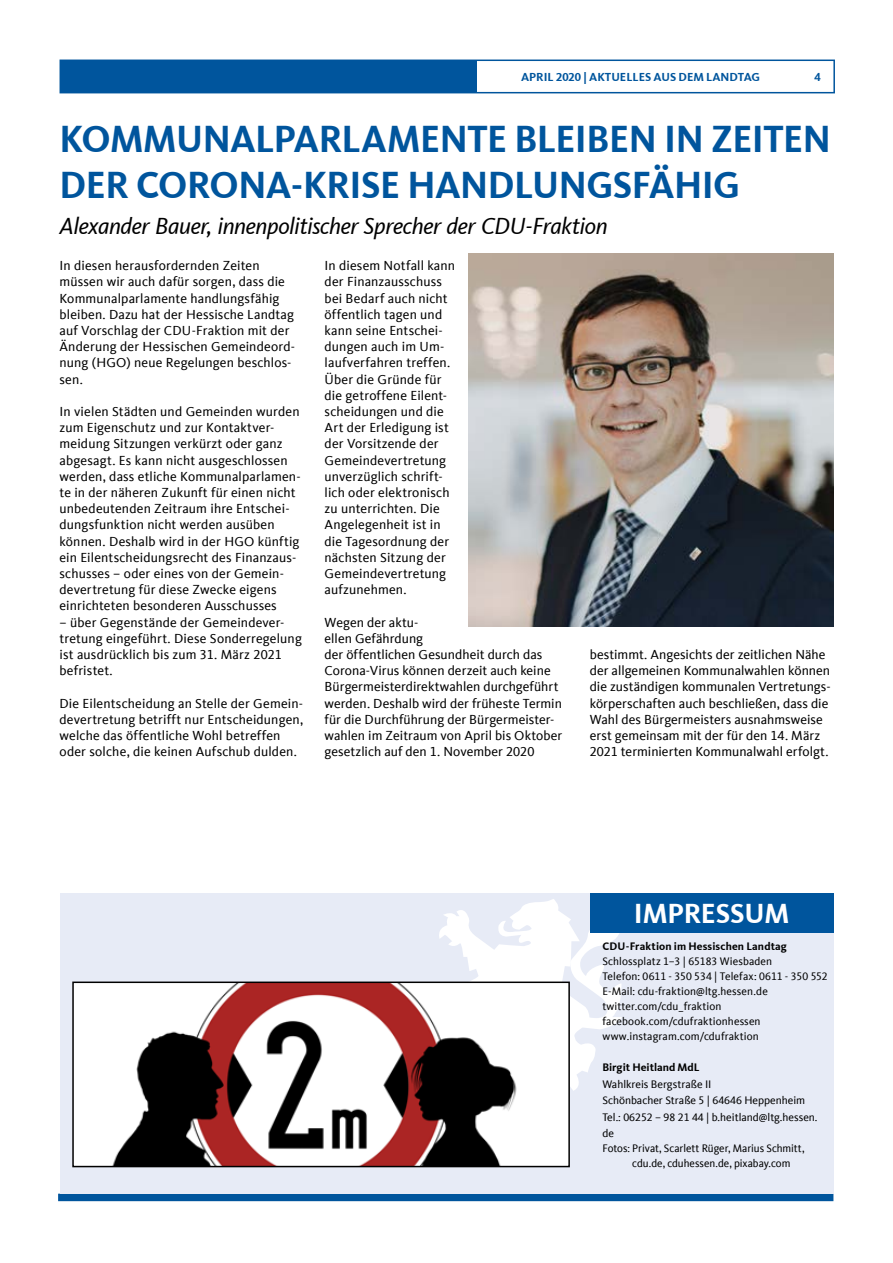
<style>
.page{position:relative;width:893px;height:1263px;background:#fff}
.page>*{position:absolute;margin:0;border:0;box-sizing:border-box;transform-origin:0 0}
.t1{font:700 39px/46.5px "CDU Kievit Tab";letter-spacing:-.015em;color:#00559d}
.t2{font:700 28.5px "CDU Kievit Tab";letter-spacing:-.01em;color:#fff}
.t3{font:italic 24px "CDU Kievit Tab";letter-spacing:-.015em;color:#000}
.t4{font:13.5px/16.2px "CDU Kievit Tab";letter-spacing:.01em;color:#000}
.t5{font:700 12px "CDU Kievit Tab";color:#00559d}
.t6{font:11.25px/15px "CDU Kievit Tab";color:#000}
.t7{font:700 11.25px "CDU Kievit Tab";letter-spacing:.01em;color:#000}
</style>
<div class="page">
<div style="left:58px;top:1194px;width:775px;height:7px;background:#00559d"></div>
<div style="left:60px;top:893px;width:773px;height:301px;background:#e7ebf6"></div>
<svg style="left:439px;top:899px;width:183px;height:192px"></svg>
<div style="left:60px;top:60px;width:775px;height:33px;border:2px solid #00559d"></div>
<div style="left:60px;top:60px;width:417px;height:32px;background:#00559d"></div>
<img style="left:469px;top:254px;width:364px;height:373px">
<div style="left:73px;top:982px;width:496px;height:184px;background:#fff"></div>
<img style="left:113px;top:984px;width:404px;height:180px">
<div style="left:72px;top:981px;width:498px;height:186px;border:2px solid #000"></div>
<div style="left:590px;top:893px;width:243px;height:40px;background:#00559d"></div>
<p class="t5" style="left:521px;top:70px;width:241px">APRIL 2020 | AKTUELLES AUS DEM LANDTAG</p>
<p class="t5" style="left:814px;top:70px;width:8px">4</p>
<h1 class="t1" style="left:60px;top:115px;width:773px">KOMMUNALPARLAMENTE BLEIBEN IN ZEITEN<br>DER CORONA-KRISE HANDLUNGSFÄHIG</h1>
<h3 class="t3" style="left:60px;top:212px;width:550px">Alexander Bauer, innenpolitischer Sprecher der CDU-Fraktion</h3>
<p class="t4" style="left:325px;top:258px;width:132px">In diesem Notfall kann der Finanzausschuss bei Bedarf auch nicht öffentlich tagen und kann seine Entschei&shy;dungen auch im Um&shy;laufverfahren treffen.<br>Über die Gründe für die getroffene Eilent&shy;scheidungen und die<br>Art der Erledigung ist der Vorsitzende der<br>Gemeindevertretung unverzüglich schrift&shy;lich oder elektronisch zu unterrichten. Die<br>Angelegenheit ist in die Tagesordnung der nächsten Sitzung der<br>Gemeindevertretung aufzunehmen.</p>
<p class="t4" style="left:325px;top:614px;width:239px">Wegen der aktu-<br>ellen Gefährdung<br>der öffentlichen Gesundheit durch das Corona-Virus können derzeit auch keine Bürgermeisterdirektwahlen durchgeführt werden. Deshalb wird der früheste Termin für die Durchführung der Bürgermeister&shy;wahlen im Zeitraum von April bis Oktober gesetzlich auf den 1. November 2020</p>
<p class="t4" style="left:60px;top:258px;width:237px">In diesen herausfordernden Zeiten müssen wir auch dafür sorgen, dass die Kommunalparlamente handlungsfähig bleiben. Dazu hat der Hessische Landtag auf Vorschlag der CDU-Fraktion mit der Änderung der Hessischen Gemeindeord&shy;nung (HGO) neue Regelungen beschlos&shy;sen.</p>
<p class="t4" style="left:60px;top:403px;width:243px">In vielen Städten und Gemeinden wurden zum Eigenschutz und zur Kontaktver&shy;meidung Sitzungen verkürzt oder ganz abgesagt. Es kann nicht ausgeschlossen werden, dass etliche Kommunalparlamen&shy;te in der näheren Zukunft für einen nicht unbedeutenden Zeitraum ihre Entschei&shy;dungsfunktion nicht werden ausüben können. Deshalb wird in der HGO künftig ein Eilentscheidungsrecht des Finanzaus&shy;schusses – oder eines von der Gemein&shy;devertretung für diese Zwecke eigens einrichteten besonderen Ausschusses</p>
<p class="t4" style="left:60px;top:614px;width:244px">– über Gegenstände der Gemeindever&shy;tretung eingeführt. Diese Sonderregelung ist ausdrücklich bis zum 31. März 2021 befristet.</p>
<p class="t4" style="left:60px;top:695px;width:245px">Die Eilentscheidung an Stelle der Gemein&shy;devertretung betrifft nur Entscheidungen, welche das öffentliche Wohl betreffen oder solche, die keinen Aufschub dulden.</p>
<p class="t4" style="left:590px;top:646px;width:242px">bestimmt. Angesichts der zeitlichen Nähe der allgemeinen Kommunalwahlen können die zuständigen kommunalen Vertretungs&shy;körperschaften auch beschließen, dass die Wahl des Bürgermeisters ausnahmsweise erst gemeinsam mit der für den 14. März 2021 terminierten Kommunalwahl erfolgt.</p>
<h2 class="t2" style="left:634px;top:897px;width:157px">IMPRESSUM</h2>
<p class="t7" style="left:602px;top:939px;width:186px">CDU-Fraktion im Hessischen Landtag</p>
<p class="t6" style="left:602px;top:953px;width:227px">Schlossplatz 1–3 | 65183 Wiesbaden<br>Telefon: 0611 - 350 534 | Telefax: 0611 - 350 552<br>E-Mail: cdu-fraktion@ltg.hessen.de twitter.com/cdu_fraktion facebook.com/cdufraktionhessen www.instagram.com/cdufraktion</p>
<p class="t7" style="left:602px;top:1061px;width:99px">Birgit Heitland MdL</p>
<p class="t6" style="left:602px;top:1076px;width:217px;line-height:16.5px">Wahlkreis Bergstraße II<br>Schönbacher Straße 5 | 64646 Heppenheim<br>Tel.: 06252 – 98 21 44 | b.heitland@ltg.hessen. de</p>
<p class="t6" style="left:632px;top:1141px;width:174px;text-indent:-30px">Fotos: Privat, Scarlett Rüger, Marius Schmitt, cdu.de, cduhessen.de, pixabay.com</p>
</div>
